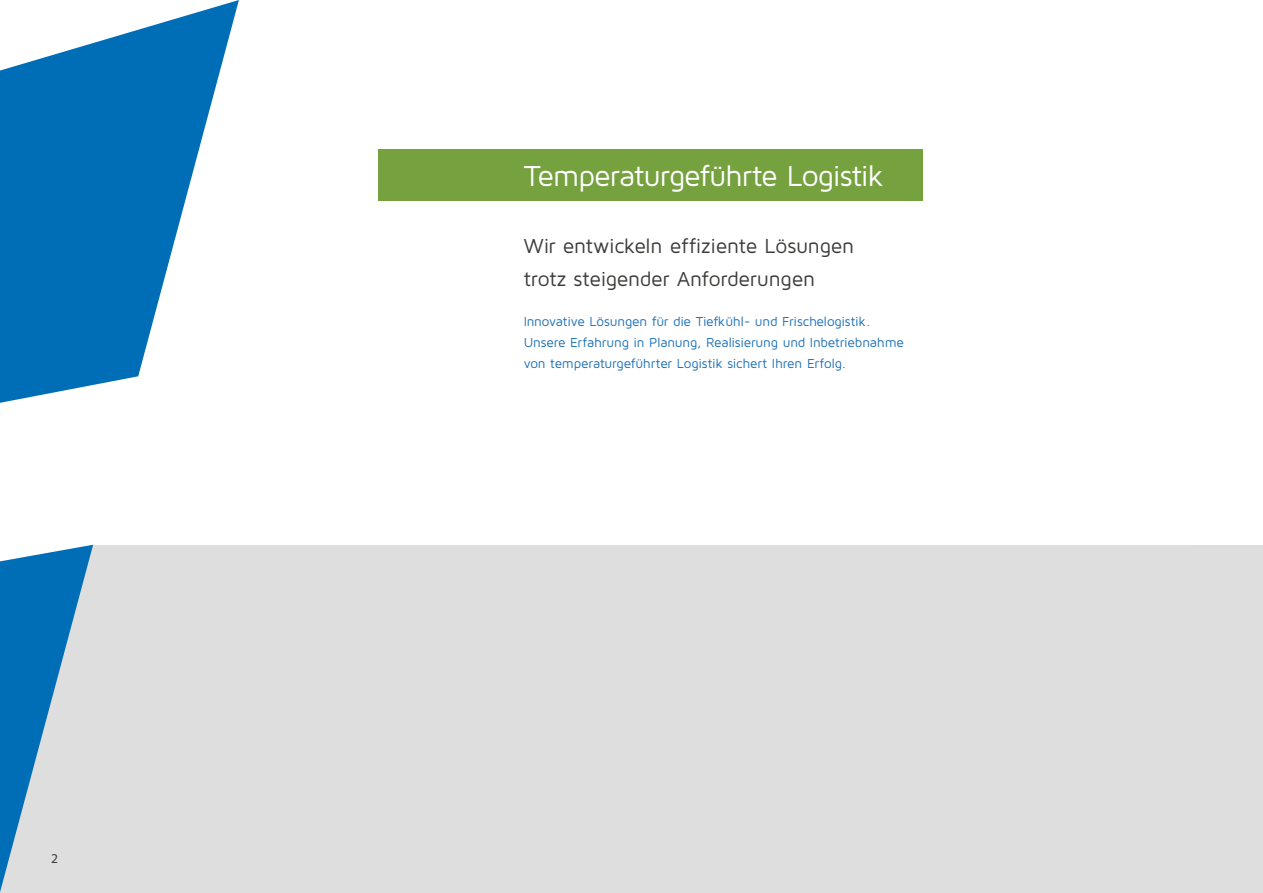
<style>
.page{position:relative;width:1263px;height:893px;background:#fff}
.page>*{position:absolute;margin:0;border:0;box-sizing:border-box;transform-origin:0 0}
.t1{font:30px "Maven Pro";letter-spacing:-.035em;color:#fff}
.t2{font:21px/33px "Maven Pro";letter-spacing:-.015em;color:#3c3c3b}
.t3{font:13.5px/21px "Maven Pro";letter-spacing:-.015em;color:#1d71b8}
.t4{font:13.5px "Myriad Pro";color:#3c3c3b}
</style>
<div class="page">
<div style="left:93px;top:545px;width:1142px;height:348px;background:#dedede"></div>
<svg style="left:0;top:0;width:239px;height:403px;fill:#006eb7"></svg>
<div style="left:378px;top:150px;width:545px;height:51px;background:#75a13f"></div>
<svg style="left:0;top:545px;width:93px;height:348px;background:#75a9cc"></svg>
<div style="left:1235px;top:545px;width:28px;height:348px;background:#dedede"></div>
<p class="t4" style="left:51px;top:851px;width:8px">2</p>
<h1 class="t1" style="left:524px;top:157px;width:362px">Temperaturgeführte Logistik</h1>
<h2 class="t2" style="left:524px;top:228px;width:332px">Wir entwickeln effiziente Lösungen trotz steigender Anforderungen</h2>
<p class="t3" style="left:524px;top:311px;width:382px">Innovative Lösungen für die Tiefkühl- und Frischelogistik.<br>Unsere Erfahrung in Planung, Realisierung und Inbetriebnahme von temperaturgeführter Logistik sichert Ihren Erfolg.</p>
</div>
